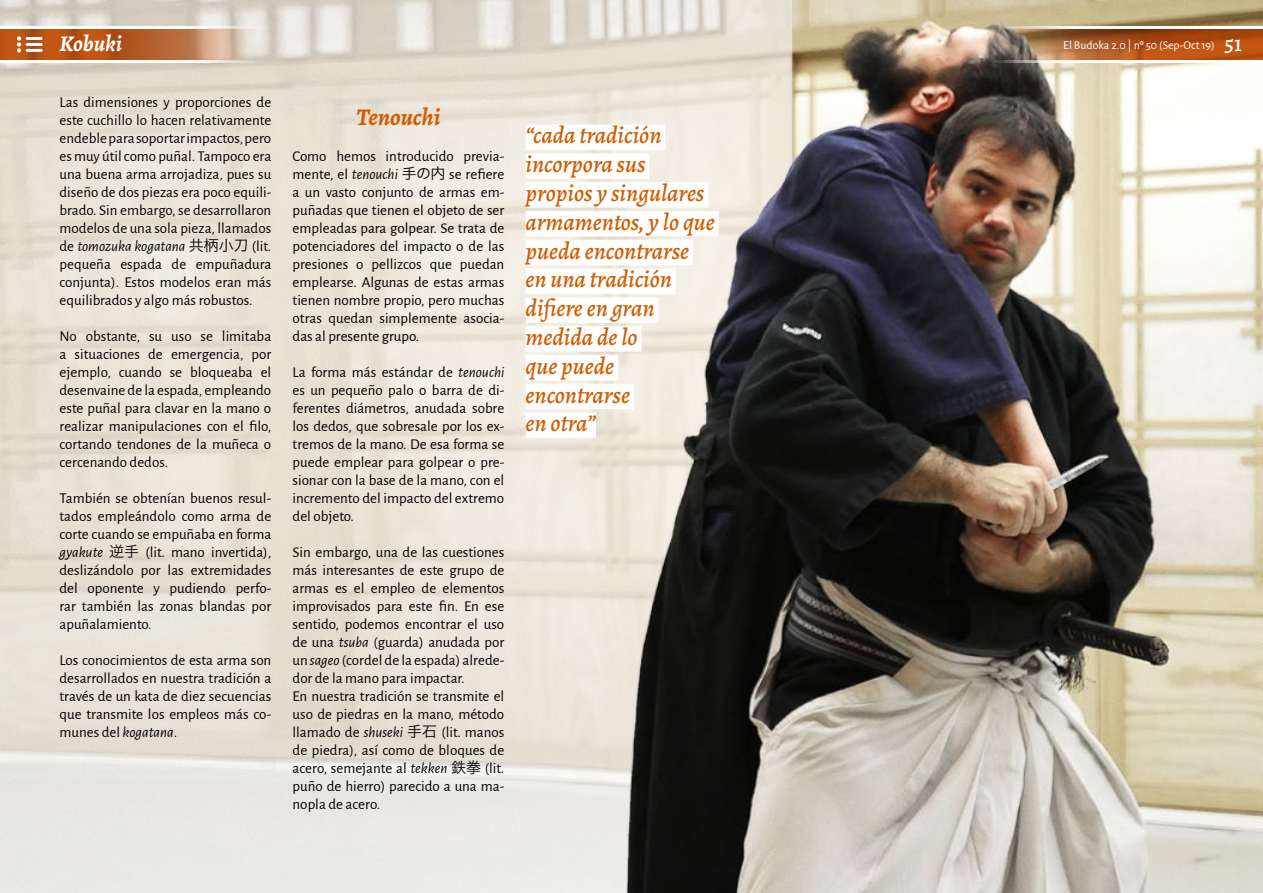
<style>
.page{position:relative;width:1263px;height:893px;background:#fff}
.page>*{position:absolute;margin:0;border:0;box-sizing:border-box;transform-origin:0 0}
.t1{font:italic 500 24px/28.8px "Alegreya";color:#d15c00}
.t2{font:italic 700 24px "Alegreya";color:#d15c00}
.t3{font:italic 700 22.5px "Alegreya";color:#fff}
.t4{font:15px/18px "Alegreya Sans";color:#000;text-align:justify}
.t5{font:12px "Alegreya Sans";color:#fff}
.s1{font-family:"Alegreya";font-weight:500;font-size:22.5px}
.s2{font-style:italic}
.s3{font-family:"Hiragino Sans W3"}
</style>
<div class="page">
<img style="left:0;top:0;width:1263px;height:893px">
<div style="left:526px;top:125px;width:139px;height:25px;background:#fff"></div>
<div style="left:526px;top:153px;width:123px;height:26px;background:#fff"></div>
<div style="left:526px;top:182px;width:182px;height:26px;background:#fff"></div>
<div style="left:526px;top:211px;width:193px;height:25px;background:#fff"></div>
<div style="left:526px;top:240px;width:167px;height:25px;background:#fff"></div>
<div style="left:526px;top:269px;width:150px;height:25px;background:#fff"></div>
<div style="left:526px;top:297px;width:132px;height:26px;background:#fff"></div>
<div style="left:526px;top:326px;width:115px;height:26px;background:#fff"></div>
<div style="left:526px;top:355px;width:92px;height:25px;background:#fff"></div>
<div style="left:526px;top:384px;width:108px;height:25px;background:#fff"></div>
<div style="left:526px;top:413px;width:70px;height:25px;background:#fff"></div>
<svg style="left:0;top:28px;width:271px;height:33px;background:#c47e53"></svg>
<svg style="left:0;top:27px;width:271px;height:1px"></svg>
<svg style="left:0;top:61px;width:271px;height:2px"></svg>
<svg style="left:992px;top:28px;width:271px;height:33px;background:#a86335"></svg>
<svg style="left:992px;top:27px;width:271px;height:1px"></svg>
<svg style="left:992px;top:61px;width:271px;height:2px"></svg>
<svg style="left:17px;top:36px;width:4px;height:17px"></svg>
<hr style="left:26px;top:37px;width:17px;height:3px;background:#fff">
<hr style="left:26px;top:43px;width:17px;height:3px;background:#fff">
<hr style="left:26px;top:49px;width:17px;height:3px;background:#fff">
<h2 class="t3" style="left:60px;top:28px;width:64px">Kobuki</h2>
<p class="t5" style="left:1063px;top:37px;width:180px">El Budoka 2.0 | nº 50 (Sep-Oct 19) <span class="s1">51</span></p>
<p class="t4" style="left:60px;top:93px;width:213px">Las dimensiones y proporciones de este cuchillo lo hacen relativamente endeble para soportar impactos, pero es muy útil como puñal. Tampoco era una buena arma arrojadiza, pues su diseño de dos piezas era poco equili&shy;brado. Sin embargo, se desarrollaron modelos de una sola pieza, llamados de <span class="s2">tomozuka kogatana</span> <span class="s3">共柄小刀</span> (lit. pequeña espada de empuñadura conjunta). Estos modelos eran más equilibrados y algo más robustos.</p>
<p class="t4" style="left:60px;top:327px;width:213px">No obstante, su uso se limitaba a situaciones de emergencia, por ejemplo, cuando se bloqueaba el desenvaine de la espada, empleando este puñal para clavar en la mano o realizar manipulaciones con el filo, cortando tendones de la muñeca o cercenando dedos.</p>
<p class="t4" style="left:60px;top:489px;width:213px">También se obtenían buenos resul&shy;tados empleándolo como arma de corte cuando se empuñaba en forma <span class="s2">gyakute</span> <span class="s3">逆手</span> (lit. mano invertida), deslizándolo por las extremidades del oponente y pudiendo perfo&shy;rar también las zonas blandas por apuñalamiento.</p>
<p class="t4" style="left:60px;top:651px;width:213px">Los conocimientos de esta arma son desarrollados en nuestra tradición a través de un kata de diez secuencias que transmite los empleos más co&shy;munes del <span class="s2">kogatana</span>.</p>
<h1 class="t2" style="left:356px;top:100px;width:86px">Tenouchi</h1>
<p class="t4" style="left:293px;top:147px;width:213px">Como hemos introducido previa&shy;mente, el <span class="s2">tenouchi</span> <span class="s3">手の内</span> se refiere a un vasto conjunto de armas em&shy;puñadas que tienen el objeto de ser empleadas para golpear. Se trata de potenciadores del impacto o de las presiones o pellizcos que puedan emplearse. Algunas de estas armas tienen nombre propio, pero muchas otras quedan simplemente asocia&shy;das al presente grupo.</p>
<p class="t4" style="left:293px;top:363px;width:213px">La forma más estándar de <span class="s2">tenouchi </span>es un pequeño palo o barra de di&shy;ferentes diámetros, anudada sobre los dedos, que sobresale por los ex&shy;tremos de la mano. De esa forma se puede emplear para golpear o pre&shy;sionar con la base de la mano, con el incremento del impacto del extremo del objeto.</p>
<p class="t4" style="left:293px;top:543px;width:213px;text-align:left">Sin embargo, una de las cuestiones más interesantes de este grupo de armas es el empleo de elementos improvisados para este fin. En ese sentido, podemos encontrar el uso de una <span class="s2">tsuba</span> (guarda) anudada por un <span class="s2">sageo</span> (cordel de la espada) alrede&shy;dor de la mano para impactar.<br>En nuestra tradición se transmite el uso de piedras en la mano, método llamado de <span class="s2">shuseki</span> <span class="s3">手石</span> (lit. manos de piedra), así como de bloques de acero, semejante al <span class="s2">tekken</span> <span class="s3">鉄拳</span> (lit. puño de hierro) parecido a una ma&shy;nopla de acero.</p>
<h1 class="t1" style="left:526px;top:120px;width:191px">“cada tradición incorpora sus propios y singulares armamentos, y lo que pueda encontrarse en una tradición difiere en gran medida de lo<br>que puede encontrarse<br>en otra”</h1>
</div>
